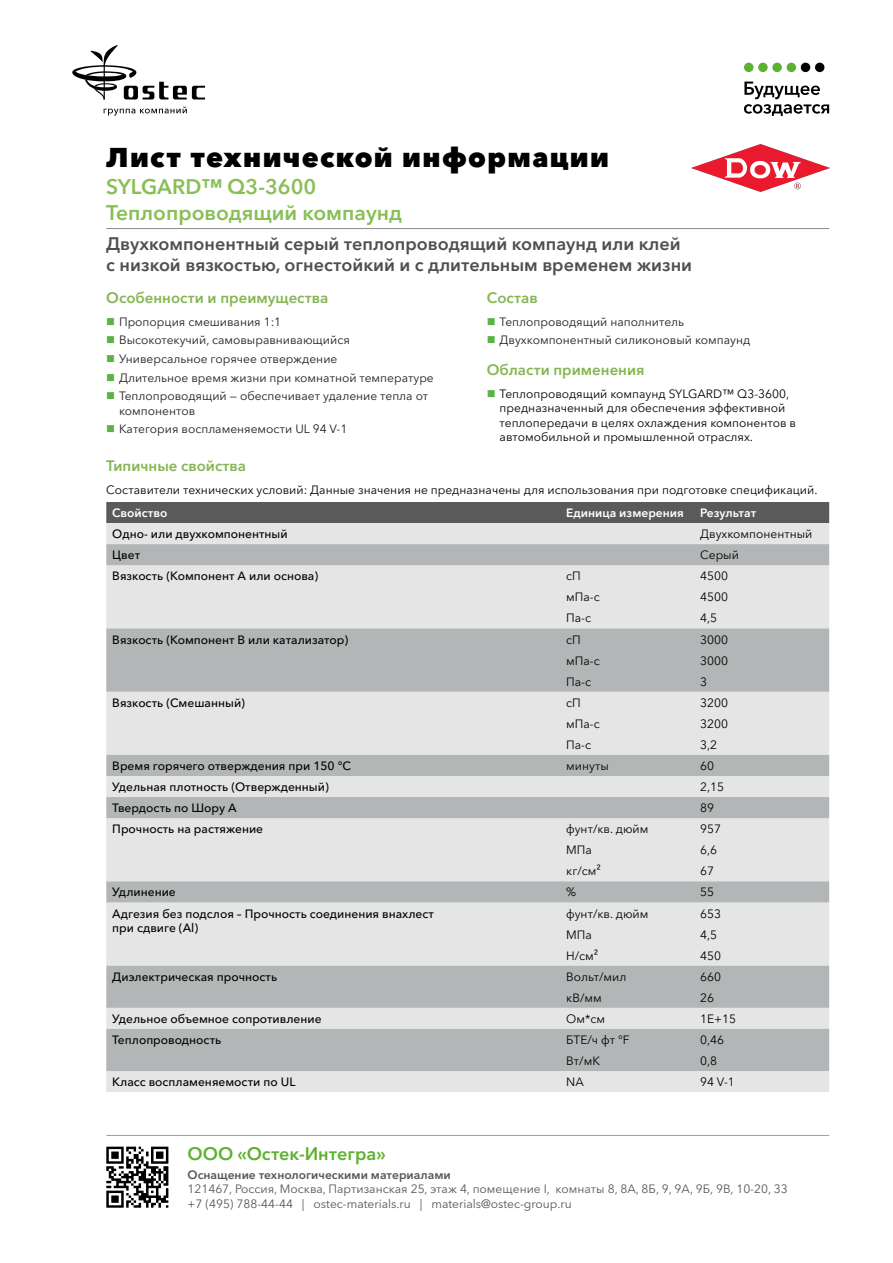
<style>
.page{position:relative;width:893px;height:1263px;background:#fff}
.page>*{position:absolute;margin:0;border:0;box-sizing:border-box;transform-origin:0 0}
.t1{font:800 27px "Avenir Next Cyr";letter-spacing:.05em;color:#000}
.Заголовок1{font:600 21px/25.2px "Avenir Next Cyr";color:#88bf56}
.Заголовок2{font:600 18px/21.6px "Avenir Next Cyr";color:#4f4f4e}
.t2{font:600 18px "Avenir Next Cyr";color:#5eb130}
.Заголовок3{font:600 15px "Avenir Next Cyr";color:#84b653}
.t3{font:12px/14.4px "Avenir Next Cyr";color:#020202}
.t4{font:500 12px/14.4px "Avenir Next Cyr";color:#020202}
.t5{font:12px/14.4px "Avenir Next Cyr";color:#231f20}
.t6{font:12px/14.4px "Avenir Next Cyr";color:#575756}
.t7{font:600 12px "Avenir Next Cyr";color:#575756}
.t8{font:600 12px "Avenir Next Cyr";color:#fff}
</style>
<div class="page">
<svg style="left:72px;top:45px;width:133px;height:55px"></svg>
<svg style="left:104px;top:106px;width:83px;height:10px"></svg>
<div style="left:744px;top:63px;width:9px;height:9px;background:#5eb130;border-radius:50%"></div>
<div style="left:758px;top:63px;width:10px;height:9px;background:#5eb130;border-radius:50%"></div>
<div style="left:772px;top:63px;width:10px;height:9px;background:#5eb130;border-radius:50%"></div>
<div style="left:787px;top:63px;width:9px;height:9px;background:#5eb130;border-radius:50%"></div>
<div style="left:801px;top:63px;width:9px;height:9px;background:#000;border-radius:50%"></div>
<div style="left:815px;top:63px;width:9px;height:9px;background:#000;border-radius:50%"></div>
<svg style="left:744px;top:82px;width:85px;height:34px"></svg>
<hr style="left:106px;top:1135px;width:723px;height:1px;background:#9d9d9c">
<svg style="left:106px;top:1146px;width:62px;height:62px"></svg>
<img style="left:691px;top:145px;width:138px;height:47px">
<hr style="left:106px;top:228px;width:723px;height:1px;background:#888c8c">
<div style="left:106px;top:502px;width:723px;height:21px;background:#5a5a5b"></div>
<div style="left:106px;top:523px;width:723px;height:569px;background:#e5e5e5"></div>
<svg style="left:106px;top:544px;width:723px;height:527px;background:#cfd0d0"></svg>
<h1 class="t1" style="left:106px;top:141px;width:504px">Лист технической информации</h1>
<p class="Заголовок1" style="left:106px;top:174px;width:297px">SYLGARD™ Q3-3600<br>Теплопроводящий компаунд</p>
<p class="Заголовок2" style="left:106px;top:233px;width:587px">Двухкомпонентный серый теплопроводящий компаунд или клей с низкой вязкостью, огнестойкий и с длительным временем жизни</p>
<p class="Заголовок3" style="left:106px;top:288px;width:224px">Особенности и преимущества</p>
<p class="t5" style="left:119px;top:314px;width:164px">Пропорция смешивания 1:1</p>
<p class="t5" style="left:119px;top:333px;width:232px">Высокотекучий, самовыравнивающийся</p>
<p class="t5" style="left:119px;top:351px;width:220px">Универсальное горячее отверждение</p>
<p class="t5" style="left:119px;top:370px;width:316px">Длительное время жизни при комнатной температуре</p>
<p class="t5" style="left:119px;top:389px;width:311px">Теплопроводящий — обеспечивает удаление тепла от компонентов</p>
<p class="t5" style="left:119px;top:422px;width:230px">Категория воспламеняемости UL 94 V-1</p>
<p class="Заголовок3" style="left:487px;top:288px;width:52px">Состав</p>
<p class="t5" style="left:500px;top:314px;width:186px">Теплопроводящий наполнитель</p>
<p class="t5" style="left:500px;top:333px;width:252px">Двухкомпонентный силиконовый компаунд</p>
<p class="Заголовок3" style="left:487px;top:361px;width:159px">Области применения</p>
<p class="t3" style="left:500px;top:386px;width:298px">Теплопроводящий компаунд SYLGARD™ Q3-3600, предназначенный для обеспечения эффективной теплопередачи в целях охлаждения компонентов в автомобильной и промышленной отраслях.</p>
<p class="Заголовок3" style="left:106px;top:456px;width:141px">Типичные свойства</p>
<p class="t3" style="left:106px;top:482px;width:713px">Составители технических условий: Данные значения не предназначены для использования при подготовке спецификаций.</p>
<p class="t8" style="left:112px;top:506px;width:57px">Свойство</p>
<p class="t8" style="left:566px;top:506px;width:119px">Единица измерения</p>
<p class="t8" style="left:700px;top:506px;width:58px">Результат</p>
<p class="t4" style="left:112px;top:527px;width:177px">Одно- или двухкомпонентный</p>
<p class="t3" style="left:700px;top:527px;width:114px">Двухкомпонентный</p>
<p class="t4" style="left:112px;top:548px;width:29px">Цвет</p>
<p class="t3" style="left:700px;top:548px;width:40px">Серый</p>
<p class="t4" style="left:112px;top:569px;width:207px">Вязкость (Компонент А или основа)</p>
<p class="t3" style="left:566px;top:569px;width:16px">сП</p>
<p class="t3" style="left:700px;top:569px;width:29px">4500</p>
<p class="t3" style="left:566px;top:590px;width:35px">мПа-с</p>
<p class="t3" style="left:700px;top:590px;width:29px">4500</p>
<p class="t3" style="left:566px;top:611px;width:26px">Па-с</p>
<p class="t3" style="left:700px;top:611px;width:19px">4,5</p>
<p class="t4" style="left:112px;top:632px;width:238px">Вязкость (Компонент В или катализатор)</p>
<p class="t3" style="left:566px;top:632px;width:16px">сП</p>
<p class="t3" style="left:700px;top:632px;width:29px">3000</p>
<p class="t3" style="left:566px;top:653px;width:35px">мПа-с</p>
<p class="t3" style="left:700px;top:653px;width:29px">3000</p>
<p class="t3" style="left:566px;top:674px;width:26px">Па-с</p>
<p class="t3" style="left:700px;top:674px;width:8px">3</p>
<p class="t4" style="left:112px;top:695px;width:134px">Вязкость (Смешанный)</p>
<p class="t3" style="left:566px;top:695px;width:16px">сП</p>
<p class="t3" style="left:700px;top:695px;width:29px">3200</p>
<p class="t3" style="left:566px;top:716px;width:35px">мПа-с</p>
<p class="t3" style="left:700px;top:716px;width:29px">3200</p>
<p class="t3" style="left:566px;top:737px;width:26px">Па-с</p>
<p class="t3" style="left:700px;top:737px;width:19px">3,2</p>
<p class="t4" style="left:112px;top:758px;width:240px">Время горячего отверждения при 150 °C</p>
<p class="t3" style="left:566px;top:759px;width:44px">минуты</p>
<p class="t3" style="left:700px;top:759px;width:15px">60</p>
<p class="t4" style="left:112px;top:780px;width:218px">Удельная плотность (Отвержденный)</p>
<p class="t3" style="left:700px;top:780px;width:25px">2,15</p>
<p class="t4" style="left:112px;top:801px;width:126px">Твердость по Шору А</p>
<p class="t3" style="left:700px;top:801px;width:15px">89</p>
<p class="t4" style="left:112px;top:822px;width:152px">Прочность на растяжение</p>
<p class="t3" style="left:566px;top:822px;width:84px">фунт/кв. дюйм</p>
<p class="t3" style="left:700px;top:822px;width:22px">957</p>
<p class="t3" style="left:566px;top:843px;width:27px">МПа</p>
<p class="t3" style="left:700px;top:843px;width:19px">6,6</p>
<p class="t3" style="left:566px;top:864px;width:36px">кг/см²</p>
<p class="t3" style="left:700px;top:864px;width:15px">67</p>
<p class="t4" style="left:112px;top:885px;width:65px">Удлинение</p>
<p class="t3" style="left:566px;top:885px;width:11px">%</p>
<p class="t3" style="left:700px;top:885px;width:15px">55</p>
<p class="t4" style="left:112px;top:906px;width:323px">Адгезия без подслоя – Прочность соединения внахлест при сдвиге (Al)</p>
<p class="t3" style="left:566px;top:906px;width:84px">фунт/кв. дюйм</p>
<p class="t3" style="left:700px;top:906px;width:22px">653</p>
<p class="t3" style="left:566px;top:927px;width:27px">МПа</p>
<p class="t3" style="left:700px;top:927px;width:19px">4,5</p>
<p class="t3" style="left:566px;top:948px;width:34px">Н/см²</p>
<p class="t3" style="left:700px;top:948px;width:22px">450</p>
<p class="t4" style="left:112px;top:969px;width:166px">Диэлектрическая прочность</p>
<p class="t3" style="left:566px;top:969px;width:62px">Вольт/мил</p>
<p class="t3" style="left:700px;top:969px;width:22px">660</p>
<p class="t3" style="left:566px;top:990px;width:37px">кВ/мм</p>
<p class="t3" style="left:700px;top:990px;width:15px">26</p>
<p class="t4" style="left:112px;top:1011px;width:211px">Удельное объемное сопротивление</p>
<p class="t3" style="left:566px;top:1011px;width:40px">Ом*см</p>
<p class="t3" style="left:700px;top:1011px;width:37px">1E+15</p>
<p class="t4" style="left:112px;top:1032px;width:110px">Теплопроводность</p>
<p class="t3" style="left:566px;top:1032px;width:65px">БТЕ/ч фт °F</p>
<p class="t3" style="left:700px;top:1032px;width:25px">0,46</p>
<p class="t3" style="left:566px;top:1054px;width:35px">Вт/мК</p>
<p class="t3" style="left:700px;top:1054px;width:19px">0,8</p>
<p class="t4" style="left:112px;top:1075px;width:185px">Класс воспламеняемости по UL</p>
<p class="t3" style="left:566px;top:1075px;width:19px">NA</p>
<p class="t3" style="left:700px;top:1075px;width:36px">94 V-1</p>
<h3 class="t2" style="left:188px;top:1143px;width:200px">ООО «Остек-Интегра»</h3>
<p class="t7" style="left:188px;top:1167px;width:265px">Оснащение технологическими материалами</p>
<p class="t6" style="left:188px;top:1182px;width:602px">121467, Россия, Москва, Партизанская 25, этаж 4, помещение I, комнаты 8, 8А, 8Б, 9, 9А, 9Б, 9В, 10-20, 33 +7 (495) 788-44-44 | ostec-materials.ru | materials@ostec-group.ru</p>
</div>
